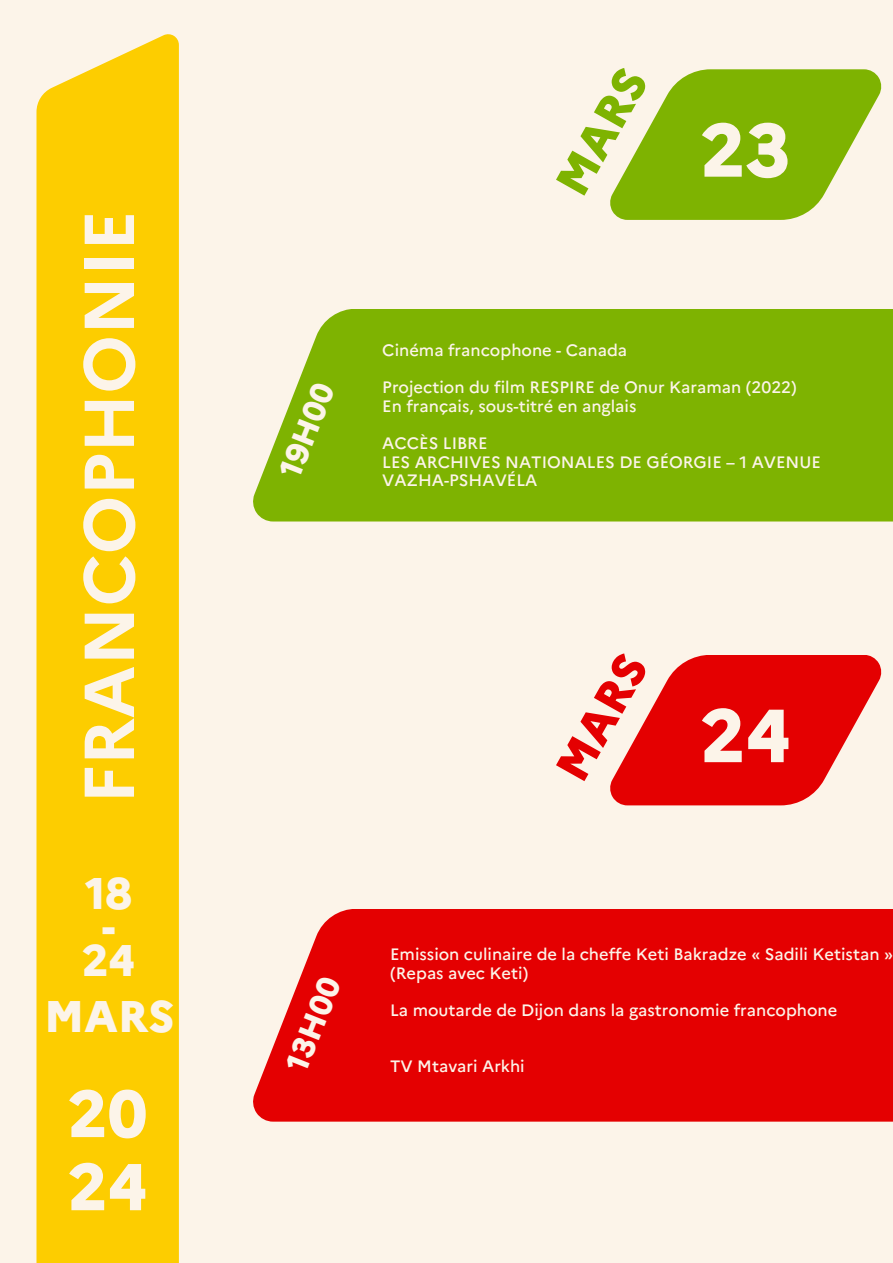
<style>
.page{position:relative;width:893px;height:1263px;background:#fcf4e9}
.page>*{position:absolute;margin:0;border:0;box-sizing:border-box;transform-origin:0 0}
.t1{font:800 75px "Marianne";color:#fcf4e9}
.t2{font:700 70.5px "Marianne";color:#fcf4e9}
.t3{font:800 66px/73.1px "Marianne";color:#fcf4e9}
.t4{font:800 46.5px "Marianne";color:#7eb301}
.t5{font:800 46.5px "Marianne";color:#e40001}
.t6{font:800 44.25px/33.2px "Marianne";color:#fcf4e9;text-align:center}
.t7{font:800 31.5px "Marianne";color:#fcf4e9}
.t8{font:500 16.5px/18.6px "Marianne";color:#fcf4e9}
</style>
<div class="page">
<div style="left:36px;top:34px;width:143px;height:1229px;background:#fdcd00"></div>
<svg style="left:610px;top:69px;width:271px;height:151px"></svg>
<div style="left:253px;top:309px;width:640px;height:212px;background:#7eb301"></div>
<svg style="left:610px;top:655px;width:271px;height:150px"></svg>
<div style="left:253px;top:909px;width:640px;height:212px;background:#e40001"></div>
<h2 class="t2" style="left:54px;top:804px;width:595px;rotate:-90deg">FRANCOPHONIE</h2>
<h3 class="t6" style="left:82px;top:873px;width:55px">18 -<br>24</h3>
<h3 class="t6" style="left:44px;top:995px;width:132px">MARS</h3>
<h3 class="t3" style="left:68px;top:1071px;width:81px">20<br>24</h3>
<h3 class="t4" style="left:536px;top:174px;width:138px;rotate:-61deg">MARS</h3>
<h1 class="t1" style="left:700px;top:92px;width:91px">23</h1>
<h3 class="t7" style="left:266px;top:466px;width:99px;rotate:-68deg">19H00</h3>
<p class="t8" style="left:382px;top:340px;width:246px">Cinéma francophone - Canada</p>
<p class="t8" style="left:382px;top:377px;width:416px">Projection du film RESPIRE de Onur Karaman (2022)<br>En français, sous-titré en anglais</p>
<p class="t8" style="left:382px;top:433px;width:440px">ACCÈS LIBRE<br>LES ARCHIVES NATIONALES DE GÉORGIE – 1 AVENUE</p>
<p class="t8" style="left:382px;top:470px;width:157px">VAZHA-PSHAVÉLA</p>
<h3 class="t5" style="left:536px;top:760px;width:138px;rotate:-61deg">MARS</h3>
<h1 class="t1" style="left:700px;top:677px;width:91px">24</h1>
<h3 class="t7" style="left:272px;top:1060px;width:99px;rotate:-68deg">13H00</h3>
<p class="t8" style="left:390px;top:944px;width:504px">Emission culinaire de la cheffe Keti Bakradze « Sadili Ketistan » (Repas avec Keti)</p>
<p class="t8" style="left:390px;top:999px;width:449px">La moutarde de Dijon dans la gastronomie francophone</p>
<p class="t8" style="left:390px;top:1055px;width:136px">TV Mtavari Arkhi</p>
</div>
